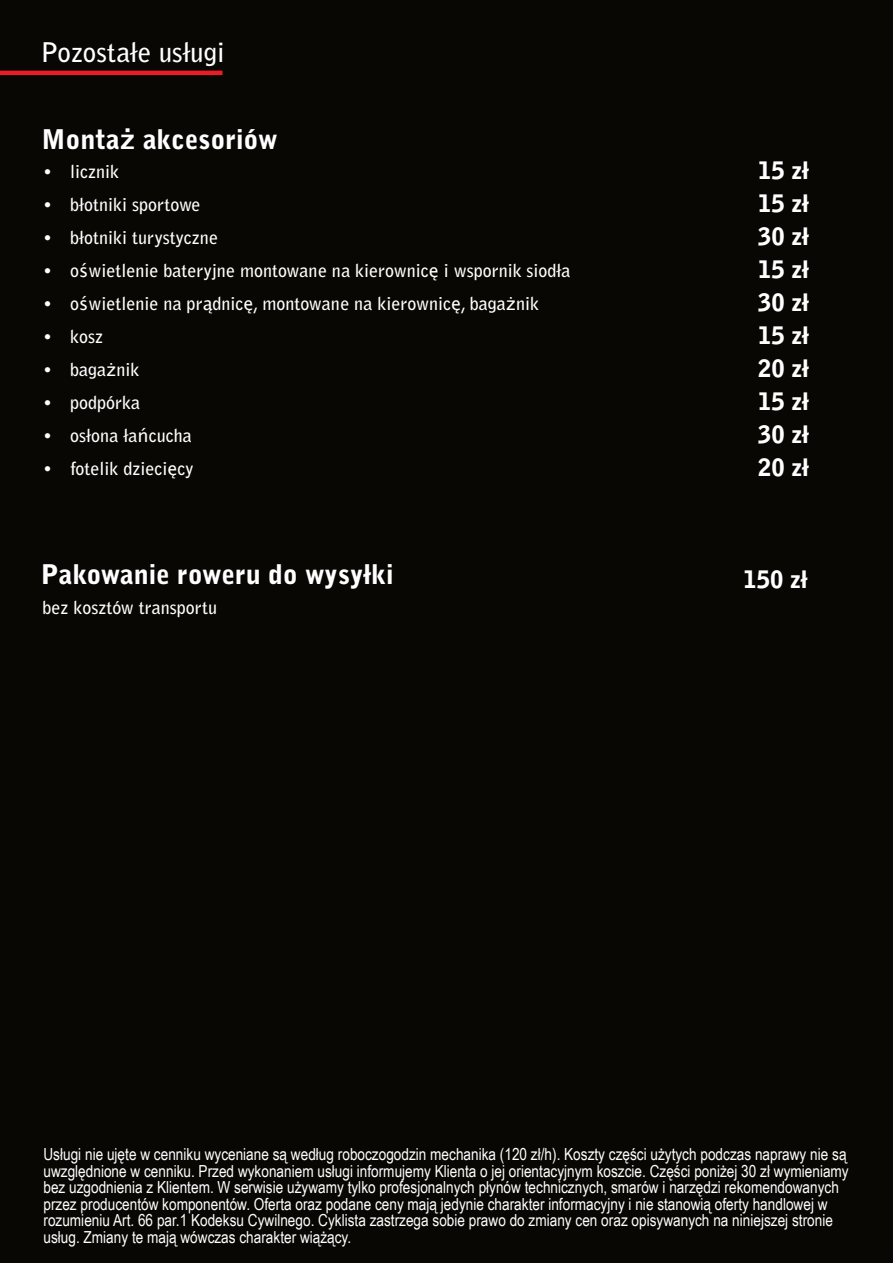
<style>
.page{position:relative;width:893px;height:1263px;background:#080704}
.page>*{position:absolute;margin:0;border:0;box-sizing:border-box;transform-origin:0 0}
.t1{font:900 27px "Bell Gothic Std";color:#fff}
.t2{font:700 27px "Bell Gothic Std";color:#fff}
.t3{font:900 24px/33px "Bell Gothic Std";color:#fff;text-align:justify}
.t4{font:700 18px "Bell Gothic Std";color:#fff}
.t5{font:16.65px/16.6px "Arial Narrow";color:#fff}
.s1{font-family:"Lucida Grande";font-weight:700}
.s2{font-family:"Lucida Grande";font-weight:400}
</style>
<div class="page">
<hr style="left:0;top:71px;width:223px;height:4px;background:#e91d24">
<h1 class="t2" style="left:41px;top:42px;width:186px">Pozostałe usługi</h1>
<h1 class="t1" style="left:42px;top:129px;width:237px">Monta<span class="s1">ż</span> akcesoriów</h1>
<p class="t4" style="left:43px;top:165px;width:77px">• licznik</p>
<p class="t4" style="left:43px;top:198px;width:159px">• błotniki sportowe</p>
<p class="t4" style="left:43px;top:231px;width:176px">• błotniki turystyczne</p>
<p class="t4" style="left:43px;top:264px;width:529px">• o<span class="s2">ś</span>wietlenie bateryjne montowane na kierownic<span class="s2">ę</span> i wspornik siodła</p>
<p class="t4" style="left:43px;top:297px;width:498px">• o<span class="s2">ś</span>wietlenie na pr<span class="s2">ą</span>dnic<span class="s2">ę</span>, montowane na kierownic<span class="s2">ę</span>, baga<span class="s2">ż</span>nik</p>
<p class="t4" style="left:43px;top:330px;width:61px">• kosz</p>
<p class="t4" style="left:43px;top:363px;width:98px">• baga<span class="s2">ż</span>nik</p>
<p class="t4" style="left:43px;top:396px;width:99px">• podpórka</p>
<p class="t4" style="left:43px;top:429px;width:150px">• osłona ła<span class="s2">ń</span>cucha</p>
<p class="t4" style="left:43px;top:462px;width:152px">• fotelik dzieci<span class="s2">ę</span>cy</p>
<h2 class="t3" style="left:758px;top:156px;width:52px">15 zł 15 zł 30 zł 15 zł 30 zł 15 zł 20 zł 15 zł 30 zł 20 zł</h2>
<h1 class="t1" style="left:41px;top:564px;width:354px">Pakowanie roweru do wysyłki</h1>
<h2 class="t3" style="left:743px;top:566px;width:65px">150 zł</h2>
<p class="t4" style="left:43px;top:600px;width:176px">bez kosztów transportu</p>
<p class="t5" style="left:43px;top:1147px;width:807px">Usługi nie ujęte w cenniku wyceniane są według roboczogodzin mechanika (120 zł/h). Koszty części użytych podczas naprawy nie są uwzględnione w cenniku. Przed wykonaniem usługi informujemy Klienta o jej orientacyjnym koszcie. Części poniżej 30 zł wymieniamy bez uzgodnienia z Klientem. W serwisie używamy tylko profesjonalnych płynów technicznych, smarów i narzędzi rekomendowanych przez producentów komponentów. Oferta oraz podane ceny mają jedynie charakter informacyjny i nie stanowią oferty handlowej w rozumieniu Art. 66 par.1 Kodeksu Cywilnego. Cyklista zastrzega sobie prawo do zmiany cen oraz opisywanych na niniejszej stronie usług. Zmiany te mają wówczas charakter wiążący.</p>
</div>
